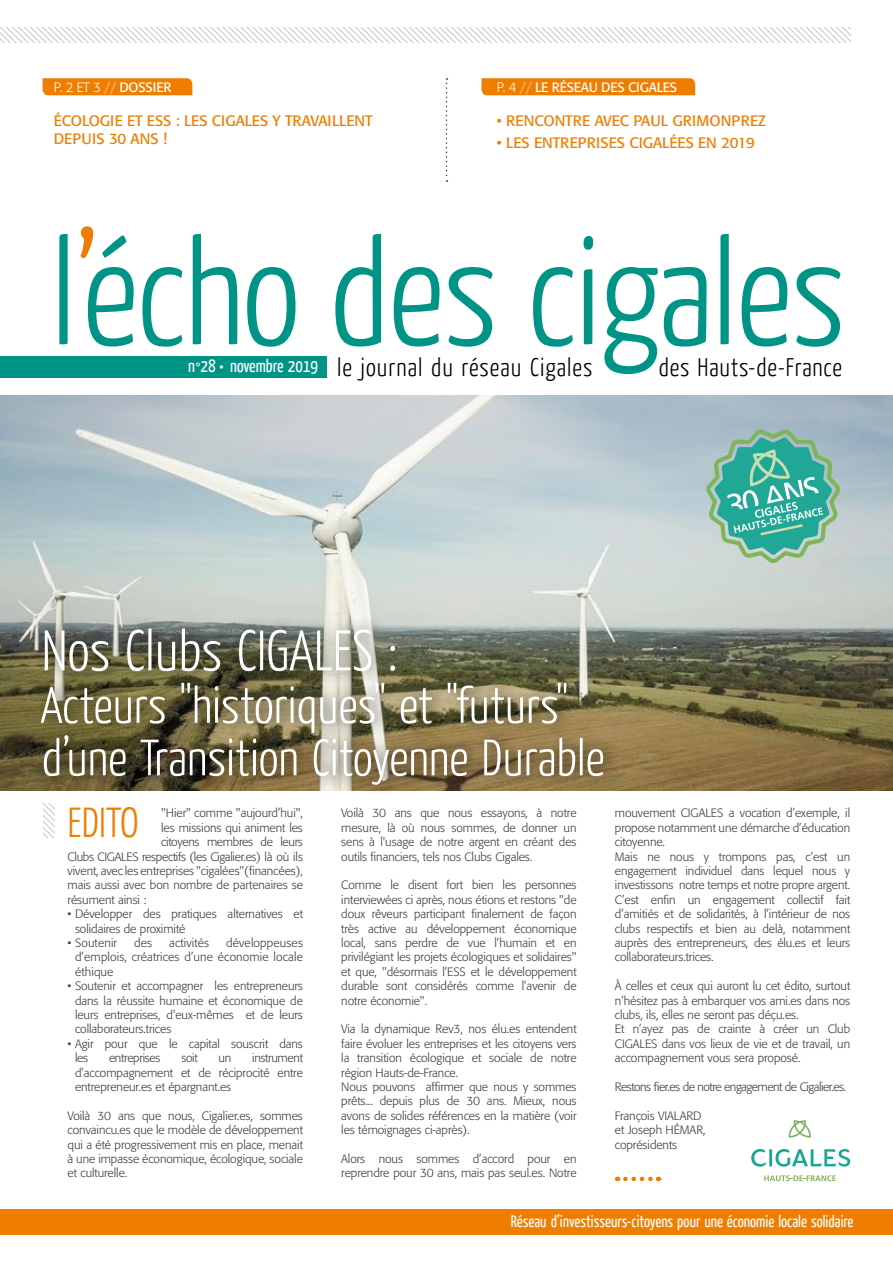
<style>
.page{position:relative;width:893px;height:1263px;background:#fff}
.page>*{position:absolute;margin:0;border:0;box-sizing:border-box;transform-origin:0 0}
.t1{font:300 57px "Yanone Kaffeesatz";color:#fff}
.t2{font:300 51px/52.5px "Yanone Kaffeesatz";color:#fff}
.t3{font:300 42px "Yanone Kaffeesatz";color:#ef7d00}
.t4{font:300 25.5px "Yanone Kaffeesatz";letter-spacing:.04em;color:#000}
.t5{font:18px "Yanone Kaffeesatz";color:#fff}
.t6{font:16.5px "Yanone Kaffeesatz";color:#fff}
.t7{font:15px/18px "Formata";color:#ef7d00}
.t8{font:13.5px "Formata";letter-spacing:-.01em;color:#fff}
.t9{font:300 12px/14.4px "Formata";letter-spacing:-.005em;color:#3c3c3b}
.t10{font:300 12px "Formata";letter-spacing:-.025em;color:#3c3c3b}
.t11{font:300 12px "Formata";letter-spacing:-.04em;color:#3c3c3b}
.s1{font-weight:300}
.s2{color:#f8b471}
.s3{font-size:21px}
</style>
<div class="page">
<svg style="left:59px;top:234px;width:9px;height:110px"></svg>
<svg style="left:81px;top:226px;width:53px;height:120px"></svg>
<svg style="left:142px;top:267px;width:40px;height:80px"></svg>
<svg style="left:193px;top:234px;width:45px;height:110px"></svg>
<svg style="left:247px;top:267px;width:48px;height:80px"></svg>
<svg style="left:335px;top:234px;width:46px;height:112px"></svg>
<svg style="left:394px;top:267px;width:45px;height:79px"></svg>
<svg style="left:449px;top:267px;width:43px;height:80px"></svg>
<svg style="left:533px;top:267px;width:40px;height:80px"></svg>
<svg style="left:583px;top:236px;width:10px;height:108px"></svg>
<svg style="left:604px;top:267px;width:54px;height:107px"></svg>
<svg style="left:664px;top:267px;width:42px;height:80px"></svg>
<svg style="left:720px;top:234px;width:9px;height:110px"></svg>
<svg style="left:742px;top:267px;width:45px;height:79px"></svg>
<svg style="left:796px;top:267px;width:44px;height:80px"></svg>
<div style="left:0;top:356px;width:327px;height:22px;background:#009486"></div>
<svg style="left:0;top:28px;width:850px;height:15px"></svg>
<div style="left:0;top:1209px;width:893px;height:26px;background:#ef7d00"></div>
<svg style="left:446px;top:78px;width:1px;height:104px"></svg>
<div style="left:43px;top:78px;width:149px;height:17px;background:#ef7d00"></div>
<div style="left:481px;top:78px;width:214px;height:17px;background:#ef7d00"></div>
<svg style="left:764px;top:1175px;width:72px;height:6px"></svg>
<svg style="left:789px;top:1120px;width:22px;height:17px"></svg>
<svg style="left:751px;top:1149px;width:99px;height:17px"></svg>
<img style="left:0;top:395px;width:893px;height:396px">
<div style="left:32px;top:615px;width:589px;height:183px;background:#000;opacity:.68"></div>
<svg style="left:625px;top:1177px;width:34px;height:4px"></svg>
<svg style="left:44px;top:804px;width:11px;height:34px"></svg>
<svg style="left:706px;top:429px;width:134px;height:134px;background:#71baa9"></svg>
<p class="t8" style="left:54px;top:79px;width:119px"><span class="s1">P. 2 ET 3</span> <span class="s2">//</span> DOSSIER</p>
<p class="t7" style="left:54px;top:112px;width:320px">ÉCOLOGIE ET ESS : LES CIGALES Y TRAVAILLENT<br>DEPUIS 30 ANS !</p>
<p class="t8" style="left:497px;top:79px;width:182px"><span class="s1">P. 4</span> <span class="s2">//</span> LE RÉSEAU DES CIGALES</p>
<p class="t7" style="left:497px;top:112px;width:271px">• RENCONTRE AVEC PAUL GRIMONPREZ</p>
<p class="t7" style="left:497px;top:134px;width:259px">• LES ENTREPRISES CIGALÉES EN 2019</p>
<h3 class="t5" style="left:188px;top:354px;width:131px">n˚28 <span class="s3">•</span> novembre 2019</h3>
<h3 class="t4" style="left:337px;top:351px;width:257px">le journal du réseau Cigales</h3>
<h3 class="t4" style="left:659px;top:351px;width:185px">des Hauts-de-France</h3>
<h1 class="t1" style="left:42px;top:615px;width:358px">Nos Clubs CIGALES :</h1>
<h2 class="t2" style="left:40px;top:677px;width:566px">Acteurs "historiques" et "futurs" d’une Transition Citoyenne Durable</h2>
<p class="t9" style="left:161px;top:806px;width:143px">"Hier" comme "aujourd’hui",</p>
<p class="t9" style="left:161px;top:820px;width:143px">les missions qui animent les</p>
<p class="t10" style="left:161px;top:835px;width:143px">citoyens membres de leurs</p>
<p class="t10" style="left:68px;top:849px;width:237px">Clubs CIGALES respectifs (les Cigalier.es) là où ils</p>
<p class="t9" style="left:68px;top:864px;width:237px">vivent, avec les entreprises "cigalées"(financées),</p>
<p class="t9" style="left:68px;top:878px;width:237px">mais aussi avec bon nombre de partenaires se</p>
<p class="t9" style="left:68px;top:892px;width:80px">résument ainsi :</p>
<p class="t9" style="left:75px;top:907px;width:229px;text-indent:-7px">• Développer des pratiques alternatives et solidaires de proximité</p>
<p class="t9" style="left:68px;top:936px;width:51px">• Soutenir</p>
<p class="t9" style="left:134px;top:936px;width:19px">des</p>
<p class="t9" style="left:169px;top:936px;width:41px">activités</p>
<h3 class="t3" style="left:68px;top:796px;width:73px">EDITO</h3>
<p class="t9" style="left:341px;top:806px;width:237px;text-align:justify">Voilà 30 ans que nous essayons, à notre mesure, là où nous sommes, de donner un sens à l'usage de notre argent en créant des outils financiers, tels nos Clubs Cigales.</p>
<p class="t9" style="left:341px;top:878px;width:237px;text-align:justify">Comme le disent fort bien les personnes interviewées ci après, nous étions et restons "de doux rêveurs participant finalement de façon très active au développement économique local, sans perdre de vue l’humain et en privilégiant les projets écologiques et solidaires" et que, "désormais l’ESS et le développement durable sont considérés comme l’avenir de notre économie".</p>
<p class="t9" style="left:341px;top:1022px;width:237px">Via la dynamique Rev3, nos élu.es entendent faire évoluer les entreprises et les citoyens vers la transition écologique et sociale de notre région Hauts-de-France.<br>Nous pouvons affirmer que nous y sommes prêts... depuis plus de 30 ans. Mieux, nous avons de solides références en la matière (voir les témoignages ci-après).</p>
<p class="t9" style="left:341px;top:1152px;width:237px">Alors nous sommes d’accord pour en reprendre pour 30 ans, mais pas seul.es. Notre</p>
<p class="t9" style="left:75px;top:936px;width:229px;text-align:justify;text-indent:151px">développeuses d’emplois, créatrices d’une économie locale éthique</p>
<p class="t9" style="left:75px;top:979px;width:229px;text-align:justify;text-indent:-7px">• Soutenir et accompagner les entrepreneurs dans la réussite humaine et économique de leurs entreprises, d’eux-mêmes et de leurs collaborateurs.trices</p>
<p class="t9" style="left:75px;top:1036px;width:229px;text-indent:-7px">• Agir pour que le capital souscrit dans les</p>
<p class="t9" style="left:75px;top:1051px;width:229px;text-align:justify;text-indent:177px">instrument d’accompagnement et de réciprocité entre entrepreneur.es et épargnant.es</p>
<p class="t9" style="left:68px;top:1108px;width:237px;text-align:justify">Voilà 30 ans que nous, Cigalier.es, sommes convaincu.es que le modèle de développement qui a été progressivement mis en place, menait à une impasse économique, écologique, sociale et culturelle.</p>
<p class="t10" style="left:109px;top:1051px;width:53px">entreprises</p>
<p class="t9" style="left:181px;top:1051px;width:18px">soit</p>
<p class="t9" style="left:219px;top:1051px;width:14px">un</p>
<p class="t9" style="left:615px;top:806px;width:237px">mouvement CIGALES a vocation d’exemple, il propose notamment une démarche d’éducation citoyenne.<br>Mais ne nous y trompons pas, c’est un engagement individuel dans lequel nous y investissons notre temps et notre propre argent.<br>C’est enfin un engagement collectif fait d’amitiés et de solidarités, à l’intérieur de nos clubs respectifs et bien au delà, notamment auprès des entrepreneurs, des élu.es et leurs collaborateurs.trices.</p>
<p class="t9" style="left:615px;top:979px;width:237px">À celles et ceux qui auront lu cet édito, surtout n’hésitez pas à embarquer vos ami.es dans nos clubs, ils, elles ne seront pas déçu.es.<br>Et n’ayez pas de crainte à créer un Club CIGALES dans vos lieux de vie et de travail, un accompagnement vous sera proposé.</p>
<p class="t11" style="left:615px;top:1080px;width:233px">Restons fier.es de notre engagement de Cigalier.es.</p>
<p class="t9" style="left:615px;top:1108px;width:92px">François VIALARD et Joseph HÉMAR, coprésidents</p>
<h3 class="t6" style="left:511px;top:1211px;width:344px">Réseau d’investisseurs-citoyens pour une économie locale solidaire</h3>
</div>
